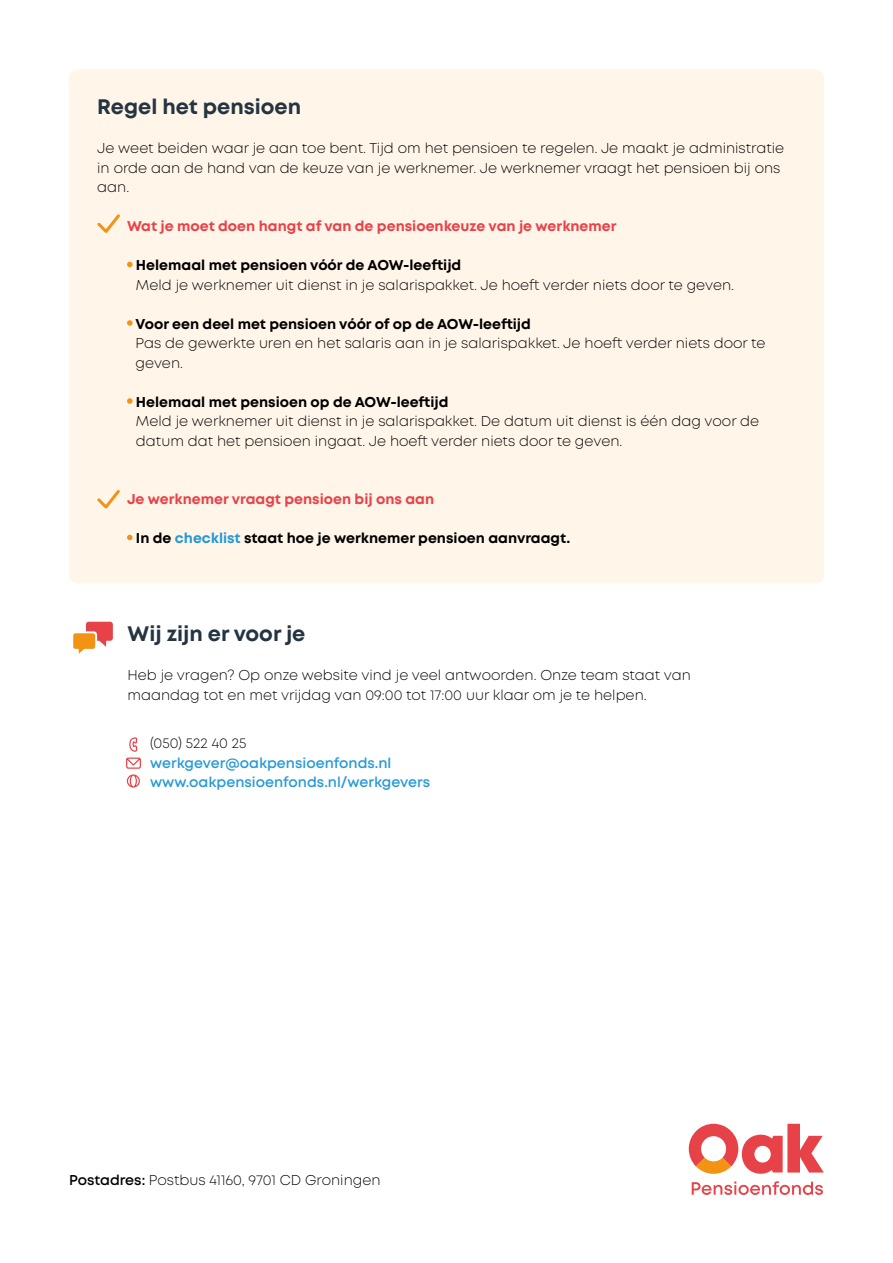
<style>
.page{position:relative;width:893px;height:1263px;background:#fff}
.page>*{position:absolute;margin:0;border:0;box-sizing:border-box;transform-origin:0 0}
.t1{font:700 21px "Mont";color:#253441}
.t2{font:300 14.25px/19.5px "Mont";color:#000}
.t3{font:700 14.25px "Mont";color:#000}
.t4{font:700 14.25px "Mont";color:#e84249}
.t5{font:600 14.25px/19.5px "Mont";color:#2699d6}
.s1{color:#2699d6}
.s2{font-weight:600}
</style>
<div class="page">
<div style="left:69px;top:69px;width:755px;height:514px;background:#fff5e9;border-radius:9px"></div>
<svg style="left:127px;top:262px;width:6px;height:5px"></svg>
<svg style="left:127px;top:320px;width:6px;height:6px"></svg>
<svg style="left:127px;top:398px;width:6px;height:6px"></svg>
<svg style="left:127px;top:535px;width:6px;height:5px"></svg>
<svg style="left:97px;top:214px;width:23px;height:19px"></svg>
<svg style="left:97px;top:490px;width:23px;height:19px"></svg>
<svg style="left:126px;top:737px;width:15px;height:51px"></svg>
<svg style="left:73px;top:622px;width:40px;height:32px"></svg>
<svg style="left:689px;top:1124px;width:135px;height:50px"></svg>
<svg style="left:692px;top:1181px;width:131px;height:14px"></svg>
<h1 class="t1" style="left:97px;top:93px;width:205px">Regel het pensioen</h1>
<p class="t2" style="left:97px;top:139px;width:688px">Je weet beiden waar je aan toe bent. Tijd om het pensioen te regelen. Je maakt je administratie in orde aan de hand van de keuze van je werknemer. Je werknemer vraagt het pensioen bij ons aan.</p>
<p class="t4" style="left:127px;top:217px;width:491px">Wat je moet doen hangt af van de pensioenkeuze van je werknemer</p>
<p class="t3" style="left:136px;top:256px;width:327px">Helemaal met pensioen vóór de AOW-leeftijd</p>
<p class="t2" style="left:136px;top:275px;width:600px">Meld je werknemer uit dienst in je salarispakket. Je hoeft verder niets door te geven.</p>
<p class="t3" style="left:136px;top:314px;width:397px">Voor een deel met pensioen vóór of op de AOW-leeftijd</p>
<p class="t2" style="left:136px;top:334px;width:631px">Pas de gewerkte uren en het salaris aan in je salarispakket. Je hoeft verder niets door te geven.</p>
<p class="t3" style="left:136px;top:392px;width:314px">Helemaal met pensioen op de AOW-leeftijd</p>
<p class="t2" style="left:136px;top:412px;width:625px">Meld je werknemer uit dienst in je salarispakket. De datum uit dienst is één dag voor de datum dat het pensioen ingaat. Je hoeft verder niets door te geven.</p>
<p class="t4" style="left:127px;top:490px;width:309px">Je werknemer vraagt pensioen bij ons aan</p>
<p class="t3" style="left:136px;top:529px;width:436px">In de <span class="s1">checklist</span> staat hoe je werknemer pensioen aanvraagt.</p>
<h1 class="t1" style="left:128px;top:620px;width:179px">Wij zijn er voor je</h1>
<p class="t2" style="left:128px;top:666px;width:565px">Heb je vragen? Op onze website vind je veel antwoorden. Onze team staat van maandag tot en met vrijdag van 09:00 tot 17:00 uur klaar om je te helpen.</p>
<p class="t2" style="left:150px;top:733px;width:98px">(050) 522 40 25</p>
<p class="t5" style="left:150px;top:753px;width:281px">werkgever@oakpensioenfonds.nl www.oakpensioenfonds.nl/werkgevers</p>
<p class="t2" style="left:69px;top:1170px;width:313px"><span class="s2">Postadres:</span> Postbus 41160, 9701 CD Groningen</p>
</div>
